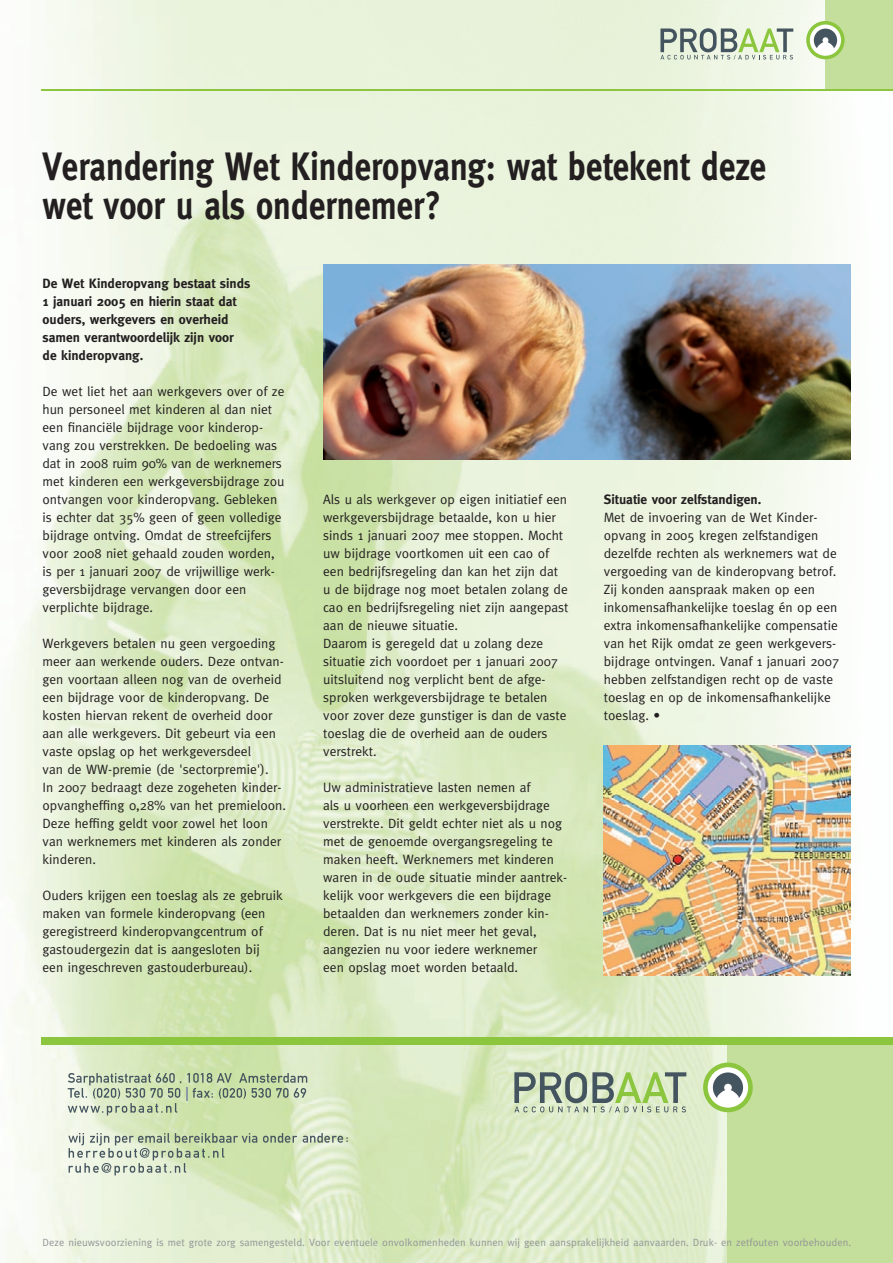
<style>
.page{position:relative;width:893px;height:1263px;background:#fff}
.page>*{position:absolute;margin:0;border:0;box-sizing:border-box;transform-origin:0 0}
.t1{font:700 39.6px/39.6px "Meta";color:#231f20;scale:.83 1}
.t2{font:13.5px/18px "Meta";color:#231f20}
.t3{font:700 13.5px/18px "Meta";color:#231f20}
.t4{font:10.5px "Meta";letter-spacing:.01em;color:#939598}
</style>
<div class="page">
<img style="left:7px;top:0;width:844px;height:1263px">
<div style="left:728px;top:1043px;width:165px;height:220px;background:#c4df9b"></div>
<div style="left:41px;top:1037px;width:852px;height:8px;background:#8bc63e"></div>
<div style="left:825px;top:0;width:68px;height:89px;background:#c4df9b"></div>
<hr style="left:41px;top:89px;width:852px;height:2px;background:#8bc63e">
<svg style="left:660px;top:28px;width:133px;height:31px;background:#b7c6b1"></svg>
<svg style="left:806px;top:21px;width:39px;height:38px"></svg>
<svg style="left:514px;top:1072px;width:172px;height:40px;background:#aebfa1"></svg>
<svg style="left:703px;top:1062px;width:50px;height:50px"></svg>
<svg style="left:68px;top:1073px;width:239px;height:42px;background:#bbcda8"></svg>
<svg style="left:68px;top:1133px;width:280px;height:42px;background:#c8d7b6"></svg>
<img style="left:604px;top:745px;width:246px;height:230px">
<img style="left:323px;top:264px;width:527px;height:195px">
<h1 class="t1" style="left:43px;top:146px;width:873px">Verandering Wet Kinderopvang: wat betekent deze wet voor u als ondernemer?</h1>
<p class="t3" style="left:43px;top:274px;width:210px">De Wet Kinderopvang bestaat sinds<br>1 januari 2005 en hierin staat dat ouders, werkgevers en overheid samen verantwoordelijk zijn voor de kinderopvang.</p>
<p class="t2" style="left:43px;top:382px;width:243px">De wet liet het aan werkgevers over of ze hun personeel met kinderen al dan niet een financiële bijdrage voor kinderop&shy;vang zou verstrekken. De bedoeling was dat in 2008 ruim 90% van de werknemers met kinderen een werkgeversbijdrage zou ontvangen voor kinderopvang. Gebleken is echter dat 35% geen of geen volledige bijdrage ontving. Omdat de streefcijfers voor 2008 niet gehaald zouden worden, is per 1 januari 2007 de vrijwillige werk&shy;geversbijdrage vervangen door een verplichte bijdrage.</p>
<p class="t2" style="left:43px;top:634px;width:245px">Werkgevers betalen nu geen vergoeding meer aan werkende ouders. Deze ontvan&shy;gen voortaan alleen nog van de overheid een bijdrage voor de kinderopvang. De kosten hiervan rekent de overheid door aan alle werkgevers. Dit gebeurt via een vaste opslag op het werkgeversdeel<br>van de WW-premie (de 'sectorpremie').<br>In 2007 bedraagt deze zogeheten kinder&shy;opvangheffing 0,28% van het premieloon.<br>Deze heffing geldt voor zowel het loon van werknemers met kinderen als zonder kinderen.</p>
<p class="t2" style="left:43px;top:886px;width:242px">Ouders krijgen een toeslag als ze gebruik maken van formele kinderopvang (een geregistreerd kinderopvangcentrum of gastoudergezin dat is aangesloten bij een ingeschreven gastouderbureau).</p>
<p class="t2" style="left:323px;top:490px;width:247px">Als u als werkgever op eigen initiatief een werkgeversbijdrage betaalde, kon u hier sinds 1 januari 2007 mee stoppen. Mocht uw bijdrage voortkomen uit een cao of een bedrijfsregeling dan kan het zijn dat u de bijdrage nog moet betalen zolang de cao en bedrijfsregeling niet zijn aangepast aan de nieuwe situatie.<br>Daarom is geregeld dat u zolang deze situatie zich voordoet per 1 januari 2007 uitsluitend nog verplicht bent de afge&shy;sproken werkgeversbijdrage te betalen voor zover deze gunstiger is dan de vaste toeslag die de overheid aan de ouders verstrekt.</p>
<p class="t2" style="left:323px;top:778px;width:246px">Uw administratieve lasten nemen af<br>als u voorheen een werkgeversbijdrage verstrekte. Dit geldt echter niet als u nog met de genoemde overgangsregeling te maken heeft. Werknemers met kinderen waren in de oude situatie minder aantrek&shy;kelijk voor werkgevers die een bijdrage betaalden dan werknemers zonder kin&shy;deren. Dat is nu niet meer het geval, aangezien nu voor iedere werknemer<br>een opslag moet worden betaald.</p>
<p class="t3" style="left:604px;top:490px;width:159px">Situatie voor zelfstandigen.</p>
<p class="t2" style="left:604px;top:508px;width:237px">Met de invoering van de Wet Kinder&shy;opvang in 2005 kregen zelfstandigen dezelfde rechten als werknemers wat de vergoeding van de kinderopvang betrof.<br>Zij konden aanspraak maken op een inkomensafhankelijke toeslag én op een extra inkomensafhankelijke compensatie van het Rijk omdat ze geen werkgevers&shy;bijdrage ontvingen. Vanaf 1 januari 2007 hebben zelfstandigen recht op de vaste toeslag en op de inkomensafhankelijke toeslag. •</p>
<p class="t4" style="left:43px;top:1236px;width:810px">Deze nieuwsvoorziening is met grote zorg samengesteld. Voor eventuele onvolkomenheden kunnen wij geen aansprakelijkheid aanvaarden. Druk- en zetfouten voorbehouden.</p>
</div>
